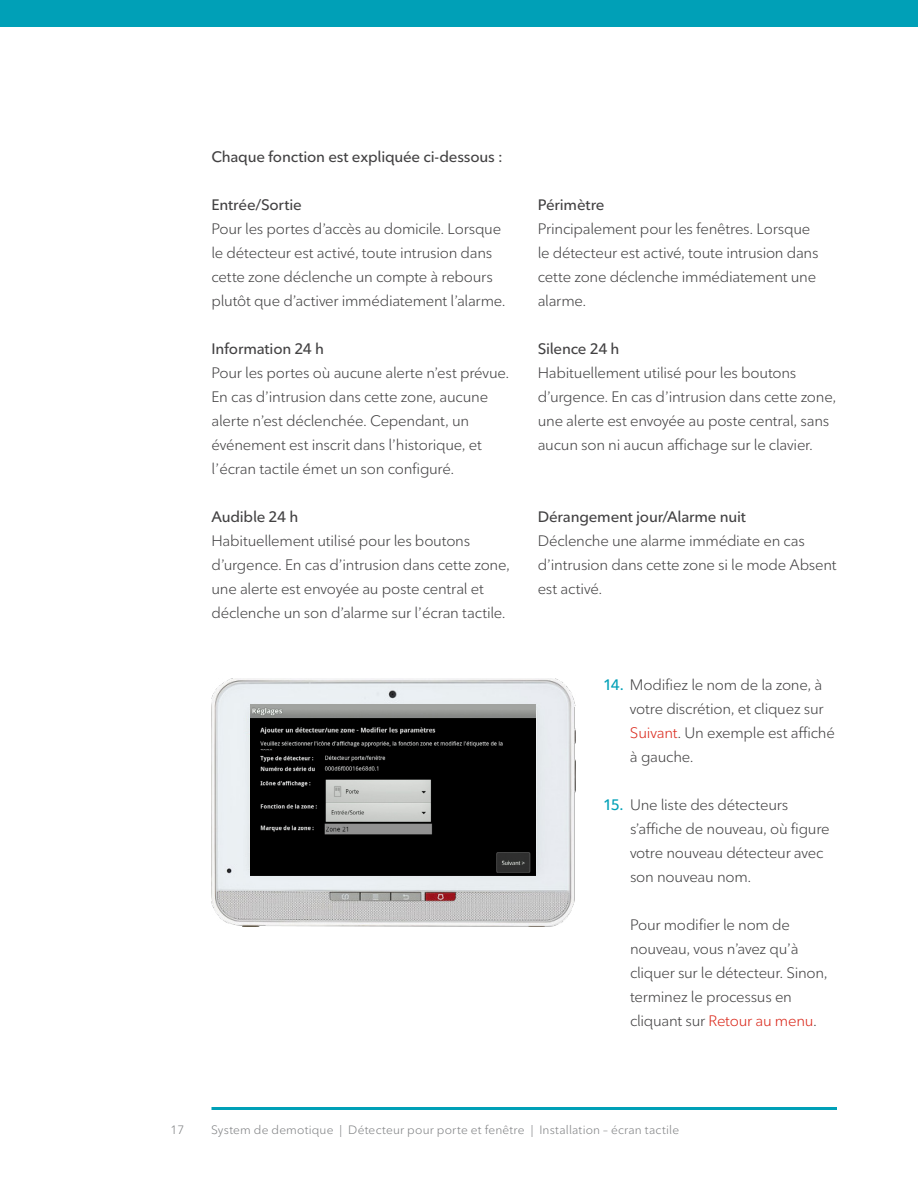
<style>
.page{position:relative;width:918px;height:1188px;background:#fff}
.page>*{position:absolute;margin:0;border:0;box-sizing:border-box;transform-origin:0 0}
.t1{font:15px/24px "Ted Next";letter-spacing:-.015em;color:#424142}
.t2{font:600 15px "Ted Next";letter-spacing:-.015em;color:#424142}
.t3{font:12px "Ted Next";letter-spacing:.015em;color:#808284}
.s1{font-weight:600;color:#00a0b7}
.s2{color:#da291c}
</style>
<div class="page">
<div style="left:0;top:0;width:918px;height:27px;background:#00a0b7"></div>
<img style="left:212px;top:678px;width:364px;height:249px">
<img style="left:251px;top:704px;width:285px;height:171px">
<hr style="left:212px;top:1107px;width:625px;height:3px;background:#00a0b7">
<p class="t2" style="left:212px;top:147px;width:293px">Chaque fonction est expliquée ci-dessous :</p>
<p class="t2" style="left:212px;top:195px;width:92px">Entrée/Sortie</p>
<p class="t1" style="left:212px;top:216px;width:296px">Pour les portes d’accès au domicile. Lorsque le détecteur est activé, toute intrusion dans cette zone déclenche un compte à rebours plutôt que d’activer immédiatement l’alarme.</p>
<p class="t2" style="left:212px;top:339px;width:114px">Information 24 h</p>
<p class="t1" style="left:212px;top:360px;width:299px">Pour les portes où aucune alerte n’est prévue.<br>En cas d’intrusion dans cette zone, aucune alerte n’est déclenchée. Cependant, un événement est inscrit dans l’historique, et l’écran tactile émet un son configuré.</p>
<p class="t2" style="left:212px;top:507px;width:88px">Audible 24 h</p>
<p class="t1" style="left:212px;top:528px;width:300px">Habituellement utilisé pour les boutons d’urgence. En cas d’intrusion dans cette zone, une alerte est envoyée au poste central et déclenche un son d’alarme sur l’écran tactile.</p>
<p class="t2" style="left:538px;top:195px;width:68px">Périmètre</p>
<p class="t1" style="left:538px;top:216px;width:282px">Principalement pour les fenêtres. Lorsque le détecteur est activé, toute intrusion dans cette zone déclenche immédiatement une alarme.</p>
<p class="t2" style="left:538px;top:339px;width:83px">Silence 24 h</p>
<p class="t1" style="left:538px;top:360px;width:300px">Habituellement utilisé pour les boutons d’urgence. En cas d’intrusion dans cette zone, une alerte est envoyée au poste central, sans aucun son ni aucun affichage sur le clavier.</p>
<p class="t2" style="left:538px;top:507px;width:210px">Dérangement jour/Alarme nuit</p>
<p class="t1" style="left:538px;top:528px;width:301px">Déclenche une alarme immédiate en cas d’intrusion dans cette zone si le mode Absent est activé.</p>
<p class="t1" style="left:630px;top:672px;width:206px;text-indent:-27px"><span class="s1">14.</span> Modifiez le nom de la zone, à votre discrétion, et cliquez sur<br><span class="s2">Suivant</span>. Un exemple est affiché à gauche.</p>
<p class="t1" style="left:630px;top:792px;width:201px;text-indent:-27px"><span class="s1">15.</span> Une liste des détecteurs s’affiche de nouveau, où figure votre nouveau détecteur avec son nouveau nom.</p>
<p class="t1" style="left:630px;top:912px;width:199px">Pour modifier le nom de nouveau, vous n’avez qu’à cliquer sur le détecteur. Sinon, terminez le processus en cliquant sur <span class="s2">Retour au menu</span>.</p>
<p class="t3" style="left:171px;top:1123px;width:15px">17</p>
<p class="t3" style="left:211px;top:1123px;width:470px">System de demotique | Détecteur pour porte et fenêtre | Installation – écran tactile</p>
</div>
